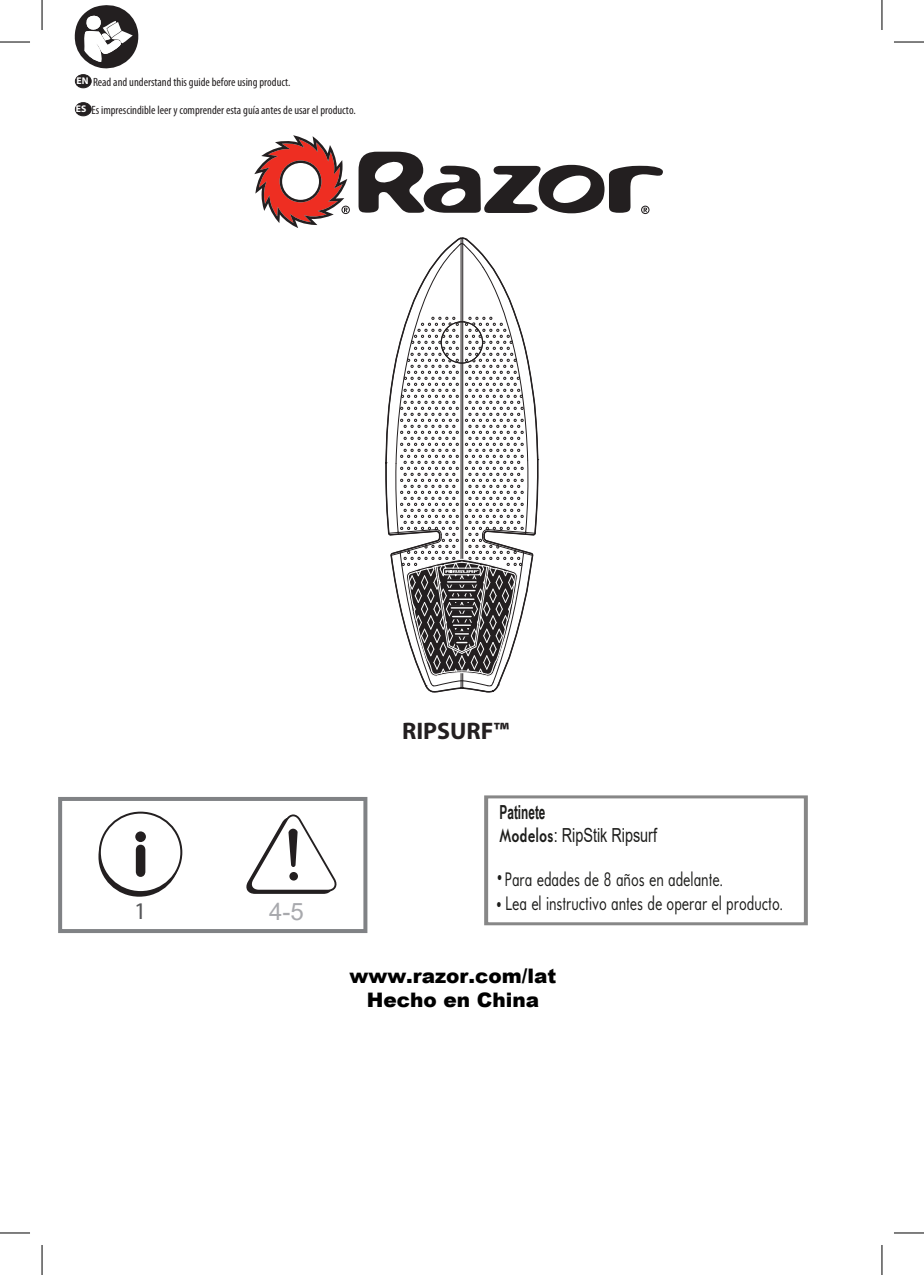
<style>
.page{position:relative;width:924px;height:1275px;background:#fff}
.page>*{position:absolute;margin:0;border:0;box-sizing:border-box;transform-origin:0 0}
.t1{font:700 24px "Myriad Pro";color:#231f20}
.t2{font:24px "Arial";color:#a8a9ad}
.t3{font:24px "Myriad Pro";color:#57585a}
.t4{font:900 20px/24px "Arial";color:#000;text-align:center}
.t5{font:19.4px "Universalis ADF Std";color:#1d1d1b;scale:.74 1}
.t6{font:19.4px "Arial";color:#1d1d1b;scale:.74 1}
.t7{font:700 19.4px "Arial Narrow";color:#1d1d1b;scale:.74 1}
.t8{font:condensed 12px "Myriad Pro";color:#231f20}
.s1{font-weight:700;font-stretch:normal;font-size:9.8px;color:#fff}
.s2{font-family:"Universalis ADF Std";font-weight:700}
.s3{font-style:inherit}
</style>
<div class="page">
<svg style="left:385px;top:237px;width:153px;height:455px"></svg>
<svg style="left:246px;top:814px;width:91px;height:80px"></svg>
<div style="left:289px;top:872px;width:9px;height:8px;background:#231f20;border-radius:50%"></div>
<div style="left:98px;top:817px;width:82px;height:79px;background:#231f20;border-radius:50%"></div>
<div style="left:100px;top:812px;width:81px;height:80px;background:#fff;border-radius:50%"></div>
<div style="left:99px;top:811px;width:83px;height:82px;border:2px solid #231f20;border-radius:50%"></div>
<svg style="left:135px;top:831px;width:11px;height:46px"></svg>
<div style="left:58px;top:797px;width:309px;height:136px;border:4px solid #808285"></div>
<svg style="left:254px;top:135px;width:96px;height:93px"></svg>
<svg style="left:358px;top:152px;width:304px;height:62px"></svg>
<svg style="left:74px;top:5px;width:65px;height:64px"></svg>
<div style="left:75px;top:75px;width:16px;height:13px;background:#231f20;border-radius:50%"></div>
<div style="left:75px;top:74px;width:17px;height:14px;border:1px solid #231f20;border-radius:50%"></div>
<div style="left:75px;top:103px;width:16px;height:13px;background:#231f20;border-radius:50%"></div>
<div style="left:75px;top:102px;width:17px;height:14px;border:1px solid #231f20;border-radius:50%"></div>
<hr style="left:0;top:42px;width:30px;height:1px;background:#000">
<hr style="left:893px;top:42px;width:30px;height:1px;background:#000">
<hr style="left:0;top:1232px;width:30px;height:1px;background:#000">
<hr style="left:893px;top:1232px;width:30px;height:1px;background:#000">
<hr style="left:42px;top:0;width:1px;height:30px;background:#000">
<hr style="left:42px;top:1245px;width:1px;height:30px;background:#000">
<hr style="left:881px;top:0;width:1px;height:30px;background:#000">
<hr style="left:881px;top:1245px;width:1px;height:30px;background:#000">
<div style="left:484px;top:795px;width:323px;height:130px;border:3px solid #878787"></div>
<p class="t8" style="left:77px;top:75px;width:215px"><span class="s1">EN</span> Read and understand this guide before using product.</p>
<p class="t8" style="left:76px;top:103px;width:281px"><span class="s1">ES</span> Es imprescindible leer y comprender esta guía antes de usar el producto.</p>
<p class="t3" style="left:134px;top:898px;width:14px">1</p>
<p class="t2" style="left:269px;top:895px;width:36px">4-5</p>
<p class="t1" style="left:402px;top:717px;width:108px">RIPSURF™</p>
<h3 class="t7" style="left:499px;top:797px;width:64px">Patinete</h3>
<h3 class="t6" style="left:499px;top:822px;width:214px"><span class="s2">Modelos</span><span class="s3">:</span> RipStik Ripsurf</h3>
<h3 class="t5" style="left:497px;top:867px;width:306px">• Para edades de 8 años en adelante.</h3>
<h3 class="t5" style="left:496px;top:891px;width:388px">• Lea el instructivo antes de operar el producto.</h3>
<h2 class="t4" style="left:349px;top:963px;width:208px">www.razor.com/lat<br>Hecho en China</h2>
</div>
